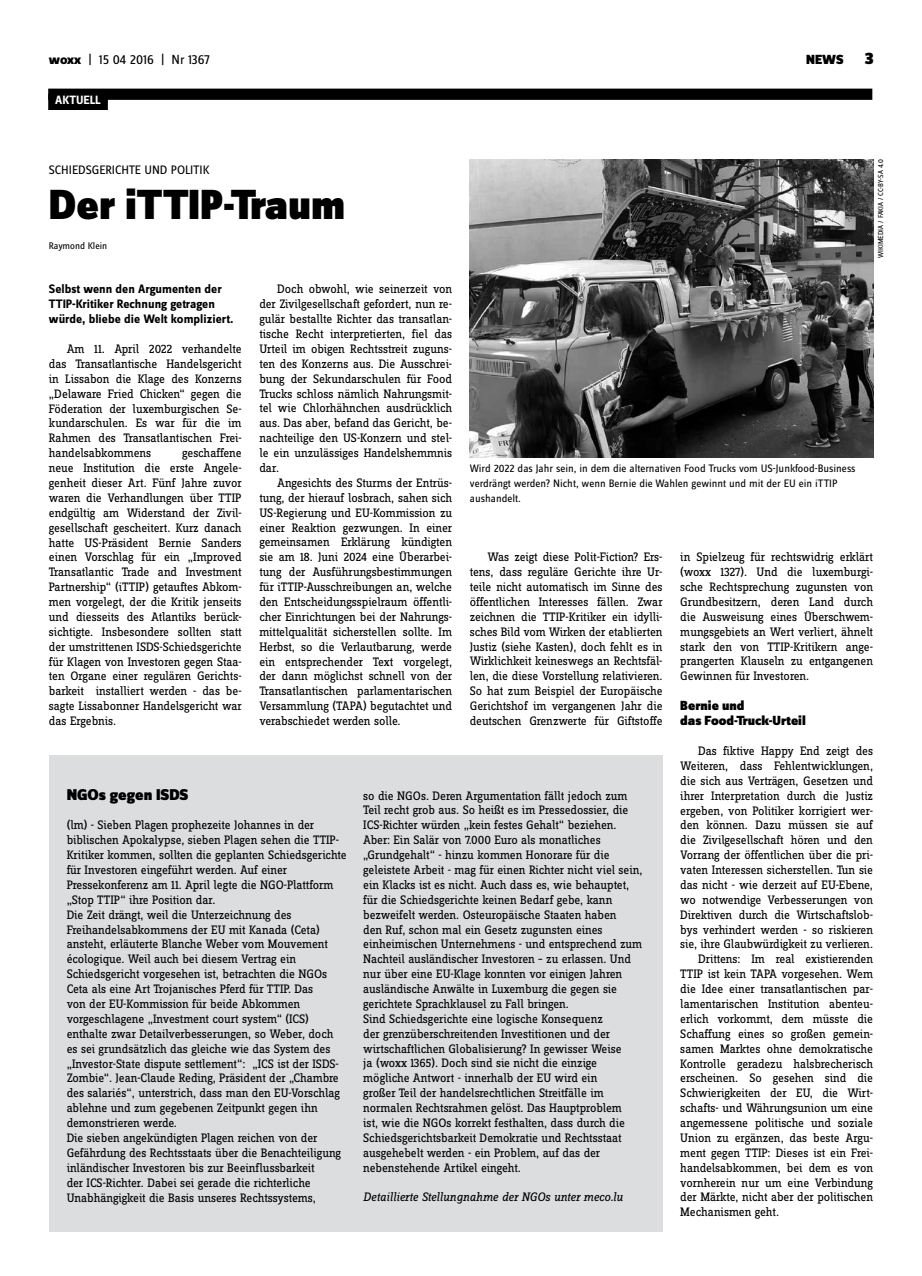
<style>
.page{position:relative;width:922px;height:1276px;background:#fff}
.page>*{position:absolute;margin:0;border:0;box-sizing:border-box;transform-origin:0 0}
.t1{font:900 43.75px "Zine Sans Dis";color:#000}
.t2{font:900 16.25px "Zine Sans Dis";color:#000}
.t3{font:900 13.75px/14.9px "Zine Sans Dis";color:#000}
.t4{font:13.75px "Zine Sans Dis";letter-spacing:-.01em;color:#000}
.t5{font:12.75px/14.9px "Zine Slab Dis";letter-spacing:-.01em;color:#000;text-align:justify}
.t6{font:700 12.75px/14.9px "Zine Sans Dis";color:#000}
.t7{font:italic 12.75px "Zine Slab Dis";letter-spacing:-.005em;color:#000}
.t8{font:12.75px "Zine Sans Dis";letter-spacing:-.005em;color:#000}
.t9{font:700 12.5px "Zine Sans Dis";color:#fff}
.t10{font:11.25px/14.9px "Zine Sans Dis";color:#000}
.t11{font:10px "Zine Sans Dis";color:#000}
.t12{font:7.5px "Zine Sans Dis";color:#000}
.s1{font-weight:800}
.s2{font-size:17.5px}
</style>
<div class="page">
<div style="left:48px;top:89px;width:824px;height:11px;background:#000"></div>
<div style="left:48px;top:94px;width:60px;height:16px;background:#000"></div>
<img style="left:469px;top:159px;width:403px;height:298px">
<div style="left:49px;top:755px;width:613px;height:476px;background:#dcddde"></div>
<p class="t4" style="left:49px;top:53px;width:162px"><span class="s1">woxx</span> | 15 04 2016 | Nr 1367</p>
<p class="t3" style="left:806px;top:53px;width:69px">NEWS <span class="s2">3</span></p>
<p class="t9" style="left:55px;top:93px;width:47px">AKTUELL</p>
<p class="t8" style="left:49px;top:163px;width:162px">Schiedsgerichte un d Politik</p>
<h1 class="t1" style="left:49px;top:181px;width:298px">Der iTTIP-Traum</h1>
<p class="t11" style="left:49px;top:240px;width:60px">Raymond Klein</p>
<p class="t12" style="left:876px;top:258px;width:100px;rotate:-90deg">Wikimedia / Fakia / CC-BY-SA 4.0</p>
<p class="t5" style="left:259px;top:282px;width:194px;text-indent:18px">Doch obwohl, wie seinerzeit von der Zivilgesellschaft gefordert, nun re&shy;gulär bestallte Richter das transatlan&shy;tische Recht interpretierten, fiel das Urteil im obigen Rechtsstreit zuguns&shy;ten des Konzerns aus. Die Ausschrei&shy;bung der Sekundarschulen für Food Trucks schloss nämlich Nahrungsmit&shy;tel wie Chlorhähnchen ausdrücklich aus. Das aber, befand das Gericht, be&shy;nachteilige den US-Konzern und stel&shy;le ein unzulässiges Handelshemmnis dar.</p>
<p class="t5" style="left:259px;top:476px;width:194px;text-indent:18px">Angesichts des Sturms der Entrüs&shy;tung, der hierauf losbrach, sahen sich US-Regierung und EU-Kommission zu einer Reaktion gezwungen. In einer gemeinsamen Erklärung kündigten sie am 18. Juni 2024 eine Überarbei&shy;tung der Ausführungsbestimmungen für iTTIP-Ausschreibungen an, welche den Entscheidungsspielraum öffentli&shy;cher Einrichtungen bei der Nahrungs&shy;mittelqualität sicherstellen sollte. Im Herbst, so die Verlautbarung, werde ein entsprechender Text vorgelegt, der dann möglichst schnell von der Transatlantischen parlamentarischen Versammlung (TAPA) begutachtet und verabschiedet werden solle.</p>
<p class="t6" style="left:49px;top:282px;width:186px">Selbst wenn den Argumenten der<br>TTIP-Kritiker Rechnung getragen würde, bliebe die Welt kompliziert.</p>
<p class="t5" style="left:49px;top:342px;width:194px;text-indent:18px">Am 11. April 2022 verhandelte das Transatlantische Handelsgericht in Lissabon die Klage des Konzerns „Delaware Fried Chicken“ gegen die Föderation der luxemburgischen Se&shy;kundarschulen. Es war für die im Rahmen des Transatlantischen Frei&shy;handelsabkommens</p>
<p class="t5" style="left:49px;top:446px;width:194px;text-indent:133px">geschaffene neue Institution die erste Angele&shy;genheit dieser Art. Fünf Jahre zuvor waren die Verhandlungen über TTIP endgültig am Widerstand der Zivil&shy;gesellschaft gescheitert. Kurz danach hatte US-Präsident Bernie Sanders einen Vorschlag für ein „Improved Transatlantic Trade and Investment Partnership“ (iTTIP) getauftes Abkom&shy;men vorgelegt, der die Kritik jenseits und diesseits des Atlantiks berück&shy;sichtigte. Insbesondere sollten statt der umstrittenen ISDS-Schiedsgerichte für Klagen von Investoren gegen Staa&shy;ten Organe einer regulären Gerichts&shy;barkeit installiert werden - das be&shy;sagte Lissabonner Handelsgericht war das Ergebnis.</p>
<p class="t10" style="left:469px;top:461px;width:387px">Wird 2022 das Jahr sein, in dem die alternativen Food Trucks vom US-Junkfood-Business verdrängt werden? Nicht, wenn Bernie die Wahlen gewinnt und mit der EU</p>
<p class="t10" style="left:798px;top:476px;width:40px">ein iTTIP</p>
<p class="t10" style="left:469px;top:491px;width:52px">aushandelt.</p>
<p class="t5" style="left:469px;top:550px;width:194px;text-indent:18px">Was zeigt diese Polit-Fiction? Ers&shy;tens, dass reguläre Gerichte ihre Ur&shy;teile nicht automatisch im Sinne des öffentlichen Interesses fällen. Zwar zeichnen die TTIP-Kritiker ein idylli&shy;sches Bild vom Wirken der etablierten Justiz (siehe Kasten), doch fehlt es in Wirklichkeit keineswegs an Rechtsfäl&shy;len, die diese Vorstellung relativieren.<br>So hat zum Beispiel der Europäische Gerichtshof im vergangenen Jahr die deutschen Grenzwerte für Giftstoffe</p>
<p class="t5" style="left:680px;top:550px;width:194px">in Spielzeug für rechtswidrig erklärt (woxx 1327). Und die luxemburgi&shy;sche Rechtsprechung zugunsten von Grundbesitzern, deren Land durch die Ausweisung eines Überschwem&shy;mungsgebiets an Wert verliert, ähnelt stark den von TTIP-Kritikern ange&shy;prangerten Klauseln zu entgangenen Gewinnen für Investoren.</p>
<p class="t3" style="left:680px;top:699px;width:127px">Bernie und<br>das Food-Truck-Urteil</p>
<p class="t5" style="left:698px;top:744px;width:176px">Das fiktive Happy End zeigt des</p>
<p class="t5" style="left:680px;top:759px;width:194px">Weiteren, dass Fehlentwicklungen,</p>
<p class="t5" style="left:680px;top:774px;width:194px">die sich aus Verträgen, Gesetzen und</p>
<p class="t5" style="left:680px;top:788px;width:194px">ihrer Interpretation durch die Justiz</p>
<p class="t5" style="left:680px;top:803px;width:194px">ergeben, von Politiker korrigiert wer-</p>
<p class="t5" style="left:680px;top:818px;width:194px">den können. Dazu müssen sie auf</p>
<p class="t5" style="left:680px;top:833px;width:194px">die Zivilgesellschaft hören und den</p>
<p class="t5" style="left:680px;top:848px;width:194px">Vorrang der öffentlichen über die pri-</p>
<p class="t5" style="left:680px;top:863px;width:194px">vaten Interessen sicherstellen. Tun sie</p>
<p class="t5" style="left:680px;top:878px;width:194px">das nicht - wie derzeit auf EU-Ebene,</p>
<p class="t5" style="left:680px;top:893px;width:194px">wo notwendige Verbesserungen von</p>
<p class="t5" style="left:680px;top:908px;width:194px">Direktiven durch die Wirtschaftslob-</p>
<p class="t5" style="left:680px;top:922px;width:194px">bys verhindert werden - so riskieren</p>
<p class="t5" style="left:680px;top:937px;width:194px">sie, ihre Glaubwürdigkeit zu verlieren.</p>
<p class="t5" style="left:698px;top:952px;width:176px">Drittens: Im real existierenden</p>
<p class="t5" style="left:680px;top:967px;width:194px">TTIP ist kein TAPA vorgesehen. Wem</p>
<p class="t5" style="left:680px;top:982px;width:194px">die Idee einer transatlantischen par-</p>
<p class="t5" style="left:680px;top:997px;width:194px">lamentarischen Institution abenteu-</p>
<p class="t5" style="left:680px;top:1012px;width:194px">erlich vorkommt, dem müsste die</p>
<p class="t5" style="left:680px;top:1027px;width:194px">Schaffung eines so großen gemein-</p>
<p class="t5" style="left:680px;top:1041px;width:194px">samen Marktes ohne demokratische</p>
<p class="t5" style="left:680px;top:1056px;width:194px">Kontrolle geradezu halsbrecherisch</p>
<p class="t5" style="left:680px;top:1071px;width:194px">erscheinen. So gesehen sind die</p>
<p class="t5" style="left:680px;top:1086px;width:194px">Schwierigkeiten der EU, die Wirt-</p>
<p class="t5" style="left:680px;top:1101px;width:194px">schafts- und Währungsunion um eine</p>
<p class="t5" style="left:680px;top:1116px;width:194px">angemessene politische und soziale</p>
<p class="t5" style="left:680px;top:1131px;width:194px">Union zu ergänzen, das beste Argu-</p>
<p class="t5" style="left:680px;top:1146px;width:194px">ment gegen TTIP: Dieses ist ein Frei-</p>
<p class="t5" style="left:680px;top:1160px;width:194px">handelsabkommen, bei dem es von</p>
<p class="t5" style="left:680px;top:1175px;width:194px">vornherein nur um eine Verbindung</p>
<p class="t5" style="left:680px;top:1190px;width:194px">der Märkte, nicht aber der politischen</p>
<p class="t5" style="left:680px;top:1205px;width:100px">Mechanismen geht.</p>
<p class="t2" style="left:67px;top:785px;width:123px">NGOs gegen ISDS</p>
<p class="t5" style="left:67px;top:818px;width:281px;text-align:left">(lm) - Sieben Plagen prophezeite Johannes in der biblischen Apokalypse, sieben Plagen sehen die TTIP-Kritiker kommen, sollten die geplanten Schiedsgerichte für Investoren eingeführt werden. Auf einer Pressekonferenz am 11. April legte die NGO-Plattform „Stop TTIP“ ihre Position dar.<br>Die Zeit drängt, weil die Unterzeichnung des Freihandelsabkommens der EU mit Kanada (Ceta) ansteht, erläuterte Blanche Weber vom Mouvement écologique. Weil auch bei diesem Vertrag ein Schiedsgericht vorgesehen ist, betrachten die NGOs Ceta als eine Art Trojanisches Pferd für TTIP. Das<br>von der EU-Kommission für beide Abkommen vorgeschlagene „Investment court system“ (ICS) enthalte zwar Detailverbesserungen, so Weber, doch es sei grundsätzlich das gleiche wie das System des „Investor-State dispute settlement“: „ICS ist der ISDS-Zombie“. Jean-Claude Reding, Präsident der „Chambre des salariés“, unterstrich, dass man den EU-Vorschlag ablehne und zum gegebenen Zeitpunkt gegen ihn demonstrieren werde.<br>Die sieben angekündigten Plagen reichen von der Gefährdung des Rechtsstaats über die Benachteiligung inländischer Investoren bis zur Beeinflussbarkeit<br>der ICS-Richter. Dabei sei gerade die richterliche Unabhängigkeit die Basis unseres Rechtssystems,</p>
<p class="t5" style="left:363px;top:788px;width:281px;text-align:left">so die NGOs. Deren Argumentation fällt jedoch zum Teil recht grob aus. So heißt es im Pressedossier, die ICS-Richter würden „kein festes Gehalt“ beziehen.<br>Aber: Ein Salär von 7.000 Euro als monatliches „Grundgehalt“ - hinzu kommen Honorare für die geleistete Arbeit - mag für einen Richter nicht viel sein, ein Klacks ist es nicht. Auch dass es, wie behauptet, für die Schiedsgerichte keinen Bedarf gebe, kann bezweifelt werden. Osteuropäische Staaten haben<br>den Ruf, schon mal ein Gesetz zugunsten eines einheimischen Unternehmens - und entsprechend zum Nachteil ausländischer Investoren – zu erlassen. Und nur über eine EU-Klage konnten vor einigen Jahren ausländische Anwälte in Luxemburg die gegen sie gerichtete Sprachklausel zu Fall bringen.<br>Sind Schiedsgerichte eine logische Konsequenz<br>der grenzüberschreitenden Investitionen und der wirtschaftlichen Globalisierung? In gewisser Weise<br>ja (woxx 1365). Doch sind sie nicht die einzige mögliche Antwort - innerhalb der EU wird ein<br>großer Teil der handelsrechtlichen Streitfälle im normalen Rechtsrahmen gelöst. Das Hauptproblem<br>ist, wie die NGOs korrekt festhalten, dass durch die Schiedsgerichtsbarkeit Demokratie und Rechtsstaat ausgehebelt werden - ein Problem, auf das der nebenstehende Artikel eingeht.</p>
<p class="t7" style="left:363px;top:1190px;width:261px">Detaillierte Stellungnahme der NGOs unter meco.lu</p>
</div>
